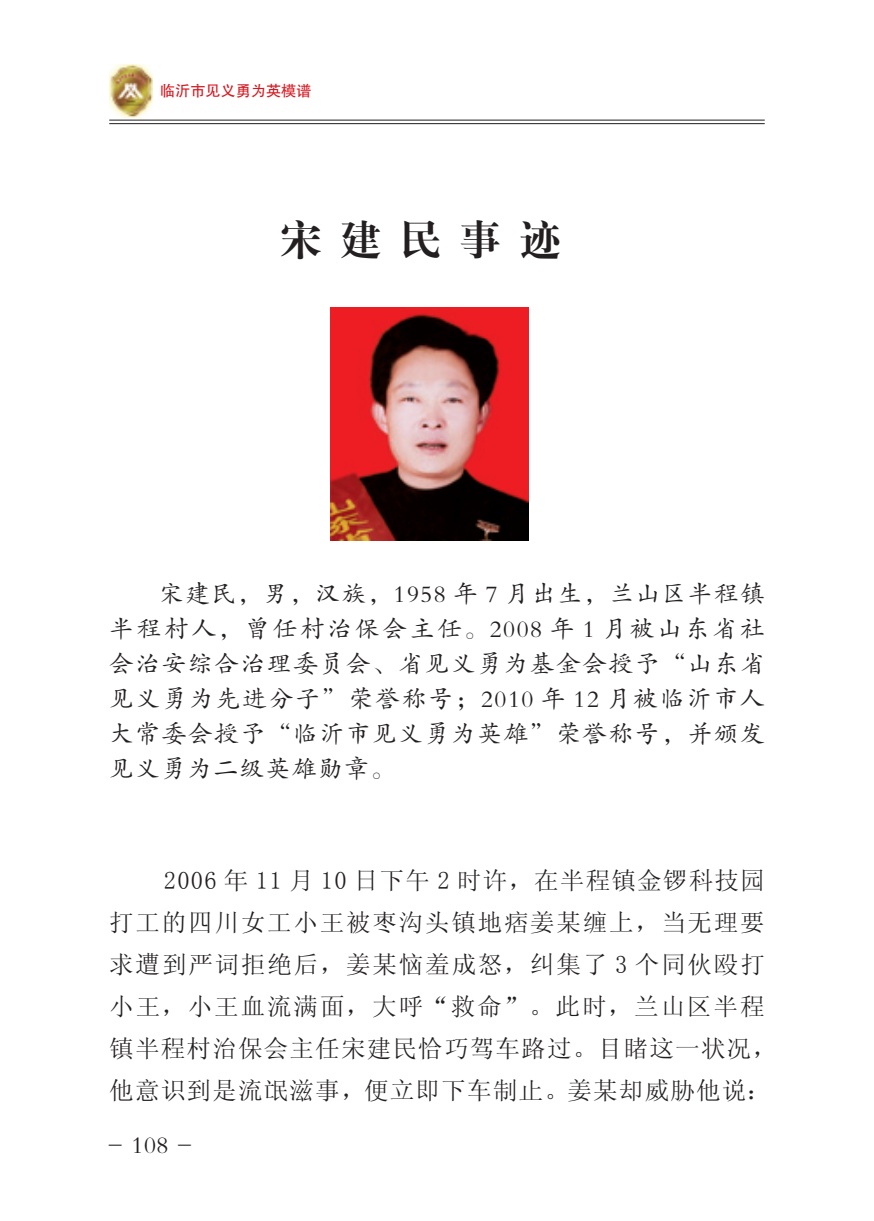
<style>
.page{position:relative;width:874px;height:1221px;background:#fff}
.page>*{position:absolute;margin:0;border:0;box-sizing:border-box;transform-origin:0 0}
.t1{font:42px "H Ya 4 gj";letter-spacing:.42em;color:#231f20}
.t2{font:24.5px/42px "Sim Sun";letter-spacing:.05em;color:#231f20}
.t3{font:24.5px/35px "FZKTJW GB1 0";letter-spacing:.075em;color:#231f20;text-align:justify}
.t4{font:15.05px "FZHTJW GB1 0";color:#d7171f}
</style>
<div class="page">
<img style="left:109px;top:64px;width:44px;height:53px">
<hr style="left:109px;top:120px;width:655px;height:1px;background:#231f20">
<hr style="left:109px;top:123px;width:655px;height:1px;background:#231f20">
<img style="left:330px;top:308px;width:198px;height:232px">
<p class="t4" style="left:160px;top:83px;width:153px">临沂市见义勇为英模谱</p>
<p class="t1" style="left:280px;top:218px;width:282px">宋建民事迹</p>
<p class="t3" style="left:109px;top:576px;width:656px;text-indent:50px">宋建民，男，汉族，1958 年 7 月出生，兰山区半程镇半程村人，曾任村治保会主任。2008 年 1 月被山东省社会治安综合治理委员会、省见义勇为基金会授予“山东省见义勇为先进分子”荣誉称号；2010 年 12 月被临沂市人大常委会授予“临沂市见义勇为英雄”荣誉称号，并颁发见义勇为二级英雄勋章。</p>
<p class="t2" style="left:109px;top:859px;width:669px;text-indent:55px">2006 年 11 月 10 日下午 2 时许，在半程镇金锣科技园打工的四川女工小王被枣沟头镇地痞姜某缠上，当无理要求遭到严词拒绝后，姜某恼羞成怒，纠集了 3 个同伙殴打小王，小王血流满面，大呼“救命”。此时，兰山区半程镇半程村治保会主任宋建民恰巧驾车路过。目睹这一状况，他意识到是流氓滋事，便立即下车制止。姜某却威胁他说：</p>
<p class="t3" style="left:107px;top:1127px;width:87px">- 108 -</p>
</div>
